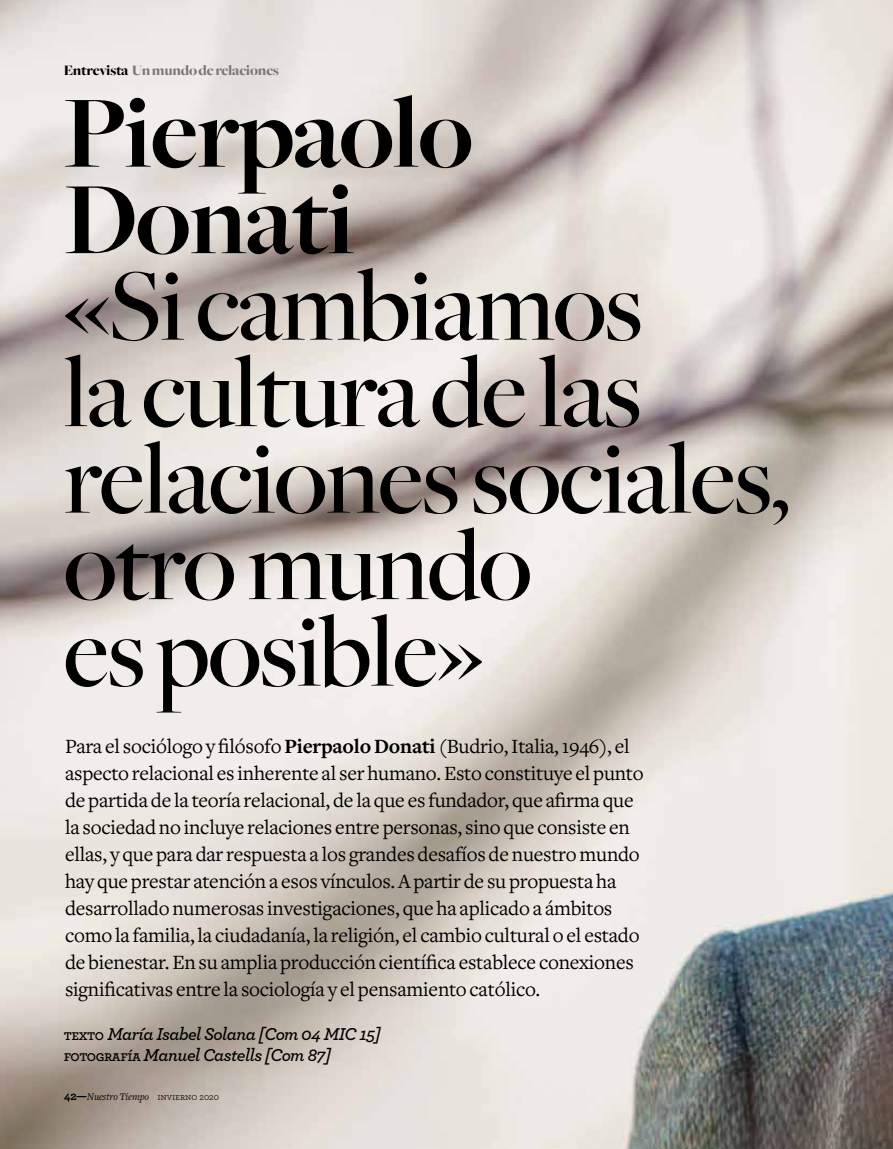
<style>
.page{position:relative;width:893px;height:1149px;background:#fff}
.page>*{position:absolute;margin:0;border:0;box-sizing:border-box;transform-origin:0 0}
.t1{font:500 106.5px/86.4px "Freight Big";letter-spacing:-.01em;color:#000}
.t2{font:700 106.5px/86.4px "Freight Big";letter-spacing:-.01em;color:#000}
.t3{font:21px/27px "Freight Text";letter-spacing:-.01em;color:#000}
.t4{font:italic 600 18px/21px "Archer";letter-spacing:-.03em;color:#000}
.t5{font:900 15px "Freight Big";letter-spacing:-.01em;color:#77787b}
.t6{font:italic 10.5px "Freight Text";letter-spacing:-.01em;color:#000}
.s1{color:#000}
.s2{font-weight:700}
.s3{font-family:"Archer Semibold SC";font-weight:400;font-style:normal;font-size:15px}
.s4{font-family:"Archer";font-weight:700;font-style:normal;font-size:12px}
.s5{font-family:"Archer Book SC";font-style:normal;font-size:9.75px}
.s6{font-family:"Archer";font-style:normal;font-size:9.75px}
</style>
<div class="page">
<img style="left:0;top:0;width:893px;height:1148px">
<p class="t5" style="left:64px;top:62px;width:217px"><span class="s1">Entrevista</span> Un mundo de relaciones</p>
<h1 class="t2" style="left:64px;top:92px;width:411px">Pierpaolo<br>Donati</h1>
<h1 class="t1" style="left:64px;top:265px;width:727px">«Si cambiamos<br>la cultura de las relaciones sociales, otro mundo<br>es posible»</h1>
<p class="t3" style="left:65px;top:732px;width:580px">Para el sociólogo y filósofo <span class="s2">Pierpaolo Donati</span> (Budrio, Italia, 1946), el aspecto relacional es inherente al ser humano. Esto constituye el punto de partida de la teoría relacional, de la que es fundador, que afirma que la sociedad no incluye relaciones entre personas, sino que consiste en ellas, y que para dar respuesta a los grandes desafíos de nuestro mundo hay que prestar atención a esos vínculos. A partir de su propuesta ha desarrollado numerosas investigaciones, que ha aplicado a ámbitos como la familia, la ciudadanía, la religión, el cambio cultural o el estado de bienestar. En su amplia producción científica establece conexiones significativas entre la sociología y el pensamiento católico.</p>
<p class="t4" style="left:64px;top:1022px;width:319px"><span class="s3">texto</span> María Isabel Solana [Com 04 MIC 15] <span class="s3">fotografía</span> Manuel Castells [Com 87]</p>
<p class="t6" style="left:64px;top:1090px;width:157px"><span class="s4">42—</span>Nuestro Tiempo <span class="s5">invierno</span> <span class="s6">2020</span></p>
</div>
